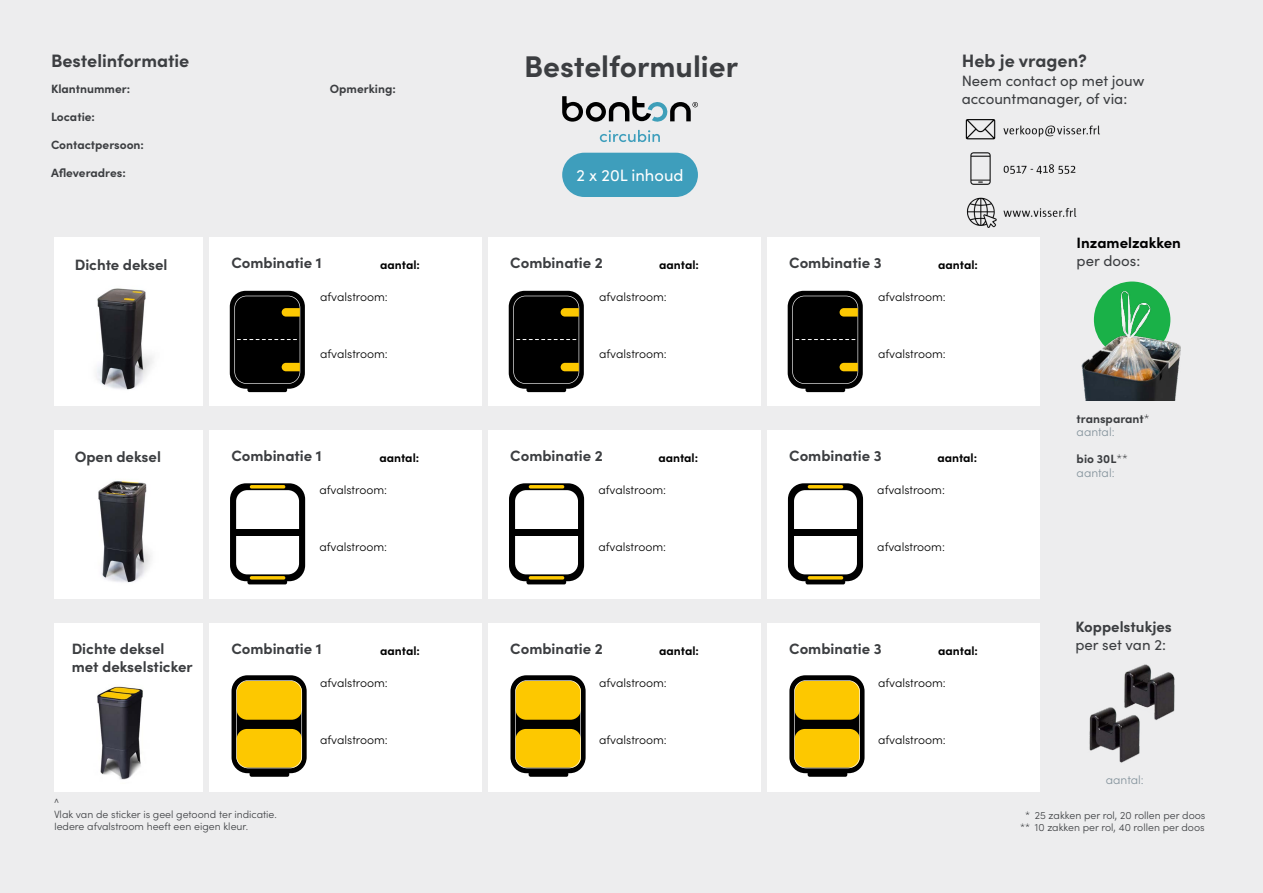
<style>
.page{position:relative;width:1263px;height:893px;background:#ededee}
.page>*{position:absolute;margin:0;border:0;box-sizing:border-box;transform-origin:0 0}
.t1{font:700 30px "Sofia Pro";color:#3c3e41}
.t2{font:700 18px "Sofia Pro";color:#3c3e41}
.t3{font:16.5px "Sofia Pro";color:#fff}
.t4{font:700 15px/18px "Sofia Pro";color:#3c3e41}
.t5{font:15px/18px "Sofia Pro";color:#3c3e41}
.t6{font:700 15px "Sofia Pro";color:#000}
.t7{font:300 12px "Sofia Pro";color:#000}
.t8{font:700 12px "Sofia Pro";color:#3c3e41}
.t9{font:700 12px "Sofia Pro";color:#000}
.t10{font:300 12px "Sofia Pro";color:#83929b}
.t11{font:300 10.5px/12px "Sofia Pro";color:#3c3e41}
.s1{font-weight:300}
</style>
<div class="page">
<div style="left:562px;top:153px;width:136px;height:44px;background:#3e9ebc;border-radius:22px"></div>
<div style="left:54px;top:237px;width:148px;height:168px;background:#fff"></div>
<div style="left:54px;top:623px;width:148px;height:168px;background:#fff"></div>
<div style="left:54px;top:430px;width:148px;height:168px;background:#fff"></div>
<img style="left:96px;top:288px;width:57px;height:102px">
<img style="left:98px;top:480px;width:53px;height:103px">
<img style="left:97px;top:686px;width:46px;height:94px">
<svg style="left:600px;top:130px;width:60px;height:12px"></svg>
<svg style="left:562px;top:96px;width:136px;height:26px"></svg>
<div style="left:209px;top:430px;width:272px;height:168px;background:#fff"></div>
<div style="left:488px;top:430px;width:272px;height:168px;background:#fff"></div>
<div style="left:767px;top:430px;width:272px;height:168px;background:#fff"></div>
<div style="left:209px;top:237px;width:272px;height:168px;background:#fff"></div>
<svg style="left:230px;top:291px;width:75px;height:98px"></svg>
<div style="left:488px;top:237px;width:272px;height:168px;background:#fff"></div>
<svg style="left:509px;top:291px;width:75px;height:98px"></svg>
<div style="left:767px;top:237px;width:272px;height:168px;background:#fff"></div>
<svg style="left:788px;top:291px;width:75px;height:98px"></svg>
<div style="left:209px;top:623px;width:272px;height:168px;background:#fff"></div>
<div style="left:232px;top:675px;width:75px;height:98px;background:#000;border-radius:16px"></div>
<div style="left:488px;top:623px;width:272px;height:168px;background:#fff"></div>
<div style="left:510px;top:675px;width:76px;height:98px;background:#000;border-radius:16px"></div>
<div style="left:767px;top:623px;width:272px;height:168px;background:#fff"></div>
<div style="left:789px;top:675px;width:75px;height:98px;background:#000;border-radius:16px"></div>
<img style="left:1081px;top:285px;width:100px;height:115px">
<svg style="left:230px;top:483px;width:75px;height:101px"></svg>
<svg style="left:236px;top:680px;width:66px;height:97px"></svg>
<svg style="left:509px;top:483px;width:75px;height:101px"></svg>
<svg style="left:515px;top:680px;width:66px;height:97px"></svg>
<svg style="left:788px;top:483px;width:75px;height:101px"></svg>
<svg style="left:794px;top:680px;width:66px;height:97px"></svg>
<img style="left:1089px;top:664px;width:86px;height:99px">
<div style="left:233px;top:530px;width:69px;height:6px;background:#000"></div>
<div style="left:510px;top:530px;width:69px;height:6px;background:#000"></div>
<div style="left:791px;top:530px;width:69px;height:6px;background:#000"></div>
<svg style="left:234px;top:296px;width:66px;height:96px;background:#17150c"></svg>
<svg style="left:513px;top:296px;width:66px;height:96px;background:#17150c"></svg>
<svg style="left:792px;top:296px;width:66px;height:96px;background:#17150c"></svg>
<img style="left:965px;top:119px;width:135px;height:109px">
<h2 class="t2" style="left:51px;top:47px;width:140px">Bestelinformatie</h2>
<p class="t8" style="left:51px;top:79px;width:81px">Klantnummer:</p>
<p class="t8" style="left:330px;top:79px;width:67px">Opmerking:</p>
<h1 class="t1" style="left:524px;top:44px;width:216px">Bestelformulier</h1>
<h2 class="t2" style="left:962px;top:47px;width:127px">Heb je vragen?</h2>
<p class="t5" style="left:962px;top:71px;width:184px">Neem contact op met jouw accountmanager, of via:</p>
<p class="t8" style="left:51px;top:108px;width:46px">Locatie:</p>
<p class="t8" style="left:51px;top:136px;width:94px">Contactpersoon:</p>
<p class="t8" style="left:51px;top:163px;width:76px">Afleveradres:</p>
<h3 class="t3" style="left:577px;top:163px;width:108px">2 x 20L inhoud</h3>
<p class="t4" style="left:75px;top:255px;width:94px">Dichte deksel</p>
<p class="t4" style="left:231px;top:253px;width:92px">Combinatie 1</p>
<p class="t9" style="left:380px;top:255px;width:41px">aantal:</p>
<p class="t4" style="left:510px;top:253px;width:94px">Combinatie 2</p>
<p class="t9" style="left:659px;top:255px;width:41px">aantal:</p>
<p class="t4" style="left:789px;top:253px;width:94px">Combinatie 3</p>
<p class="t9" style="left:938px;top:255px;width:41px">aantal:</p>
<p class="t6" style="left:1077px;top:231px;width:106px">Inzamelzakken</p>
<p class="t5" style="left:1077px;top:251px;width:65px">per doos:</p>
<p class="t7" style="left:320px;top:288px;width:69px">afvalstroom:</p>
<p class="t7" style="left:599px;top:288px;width:69px">afvalstroom:</p>
<p class="t7" style="left:878px;top:288px;width:69px">afvalstroom:</p>
<p class="t7" style="left:320px;top:345px;width:69px">afvalstroom:</p>
<p class="t7" style="left:599px;top:345px;width:69px">afvalstroom:</p>
<p class="t7" style="left:878px;top:345px;width:69px">afvalstroom:</p>
<p class="t4" style="left:75px;top:446px;width:88px">Open deksel</p>
<p class="t4" style="left:231px;top:445px;width:92px">Combinatie 1</p>
<p class="t9" style="left:379px;top:448px;width:41px">aantal:</p>
<p class="t4" style="left:510px;top:445px;width:94px">Combinatie 2</p>
<p class="t9" style="left:658px;top:448px;width:41px">aantal:</p>
<p class="t4" style="left:789px;top:445px;width:94px">Combinatie 3</p>
<p class="t9" style="left:937px;top:448px;width:41px">aantal:</p>
<p class="t8" style="left:1077px;top:410px;width:74px">transparant<span class="s1">*</span></p>
<p class="t8" style="left:1077px;top:450px;width:53px">bio 30L<span class="s1">**</span></p>
<p class="t10" style="left:1077px;top:423px;width:39px">aantal:</p>
<p class="t10" style="left:1077px;top:464px;width:39px">aantal:</p>
<p class="t7" style="left:319px;top:481px;width:69px">afvalstroom:</p>
<p class="t7" style="left:598px;top:481px;width:69px">afvalstroom:</p>
<p class="t7" style="left:877px;top:481px;width:69px">afvalstroom:</p>
<p class="t7" style="left:319px;top:538px;width:69px">afvalstroom:</p>
<p class="t7" style="left:598px;top:538px;width:69px">afvalstroom:</p>
<p class="t7" style="left:877px;top:538px;width:69px">afvalstroom:</p>
<p class="t4" style="left:72px;top:638px;width:122px">Dichte deksel met dekselsticker</p>
<p class="t4" style="left:231px;top:638px;width:92px">Combinatie 1</p>
<p class="t9" style="left:380px;top:641px;width:41px">aantal:</p>
<p class="t4" style="left:510px;top:638px;width:94px">Combinatie 2</p>
<p class="t9" style="left:659px;top:641px;width:41px">aantal:</p>
<p class="t4" style="left:789px;top:638px;width:94px">Combinatie 3</p>
<p class="t9" style="left:938px;top:641px;width:41px">aantal:</p>
<p class="t4" style="left:1075px;top:616px;width:98px">Koppelstukjes</p>
<p class="t5" style="left:1075px;top:635px;width:92px">per set van 2:</p>
<p class="t7" style="left:320px;top:674px;width:69px">afvalstroom:</p>
<p class="t7" style="left:599px;top:674px;width:69px">afvalstroom:</p>
<p class="t7" style="left:878px;top:674px;width:69px">afvalstroom:</p>
<p class="t7" style="left:320px;top:731px;width:69px">afvalstroom:</p>
<p class="t7" style="left:599px;top:731px;width:69px">afvalstroom:</p>
<p class="t7" style="left:878px;top:731px;width:69px">afvalstroom:</p>
<p class="t10" style="left:1106px;top:771px;width:39px">aantal:</p>
<p class="t11" style="left:54px;top:796px;width:224px">^<br>Vlak van de sticker is geel getoond ter indicatie.<br>Iedere afvalstroom heeft een eigen kleur.</p>
<p class="t11" style="left:1020px;top:808px;width:187px;line-height:12.6px;text-align:center">* 25 zakken per rol, 20 rollen per doos ** 10 zakken per rol, 40 rollen per doos</p>
</div>
